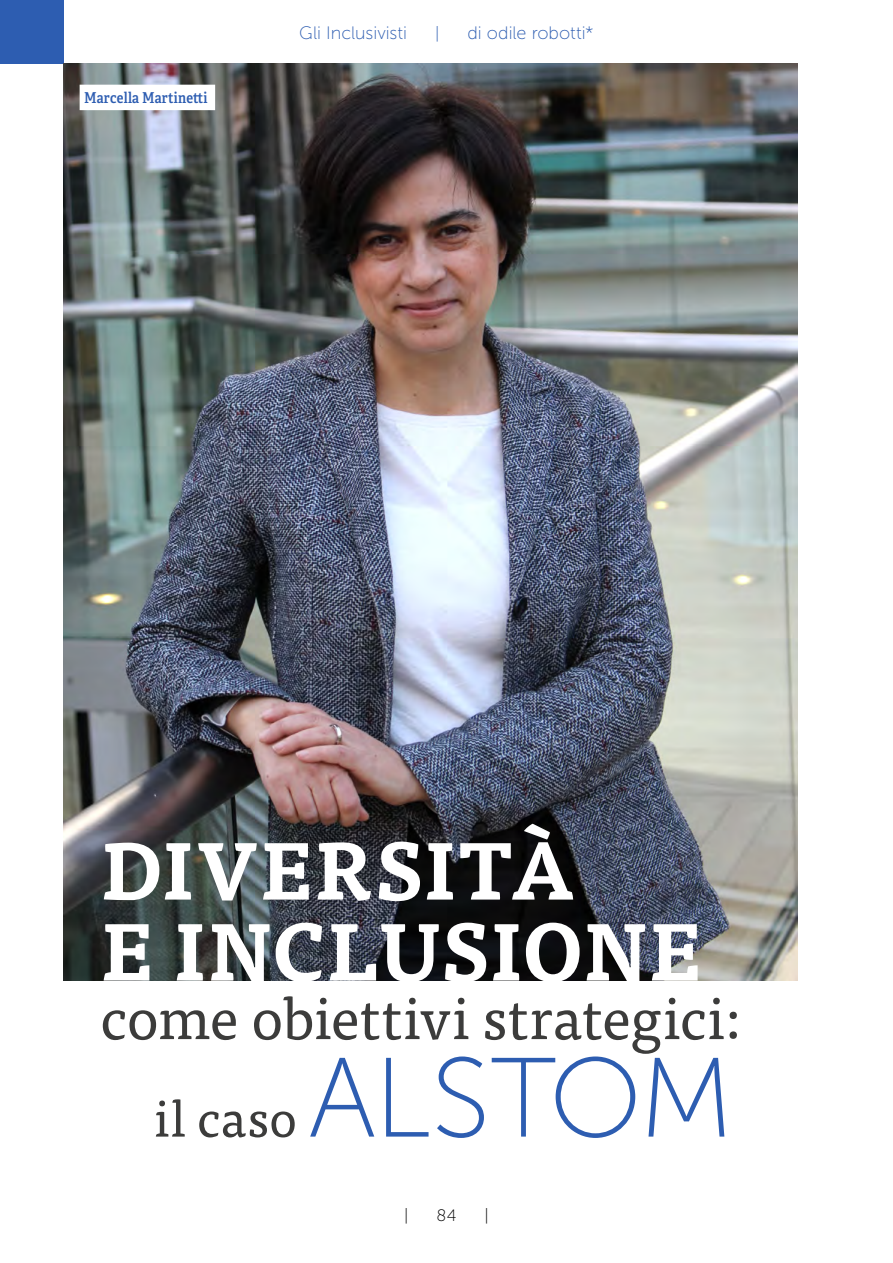
<style>
.page{position:relative;width:893px;height:1263px;background:#fff}
.page>*{position:absolute;margin:0;border:0;box-sizing:border-box;transform-origin:0 0}
.t1{font:700 79.5px/81px "Tisa Pro";letter-spacing:-.01em;color:#fff}
.t2{font:58.5px "Tisa Pro";letter-spacing:-.01em;color:#3c3c3b}
.t3{font:51px "Tisa Pro";letter-spacing:.01em;color:#3c3c3b}
.t4{font:18px "Museo Sans 100";color:#2d5db1}
.t5{font:16.5px "Museo Sans 100";color:#000}
.t6{font:16.5px "Museo Sans 100";color:#2d5db1}
.t7{font:15px "Adelle Condensed Sb";letter-spacing:.015em;color:#2d5db1}
.s1{font-family:"Museo Sans 100";font-size:112.5px;color:#2d5db1}
</style>
<div class="page">
<div style="left:0;top:0;width:64px;height:64px;background:#2d5db1"></div>
<img style="left:64px;top:64px;width:734px;height:916px">
<div style="left:80px;top:85px;width:135px;height:25px;background:#fff"></div>
<p class="t7" style="left:84px;top:87px;width:125px">Marcella Martinetti</p>
<p class="t4" style="left:299px;top:23px;width:109px">Gli Inclusivisti</p>
<p class="t6" style="left:435px;top:24px;width:6px">|</p>
<p class="t4" style="left:467px;top:23px;width:128px">di odile robotti*</p>
<h1 class="t1" style="left:100px;top:826px;width:604px">DIVERSITÀ<br>E INCLUSIONE</h1>
<h2 class="t2" style="left:100px;top:975px;width:643px">come obiettivi strategici:</h2>
<h3 class="t3" style="left:154px;top:1081px;width:582px">il caso <span class="s1">ALSTOM</span></h3>
<p class="t5" style="left:404px;top:1207px;width:6px">|</p>
<p class="t5" style="left:437px;top:1207px;width:21px">84</p>
<p class="t5" style="left:484px;top:1207px;width:6px">|</p>
</div>
